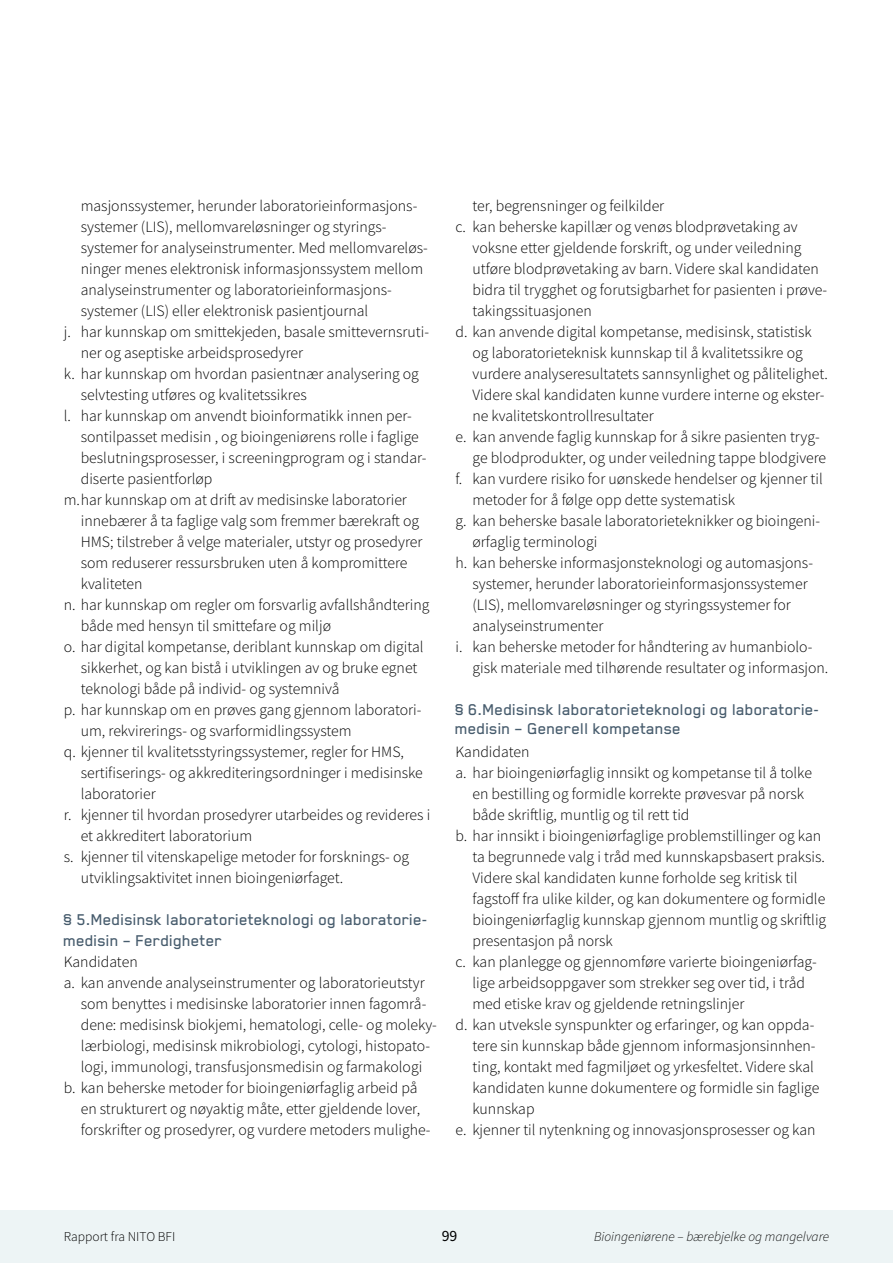
<style>
.page{position:relative;width:893px;height:1263px;background:#fff}
.page>*{position:absolute;margin:0;border:0;box-sizing:border-box;transform-origin:0 0}
.Overskrift_3{font:500 18px/21px "Blender";color:#475c6d}
.Lister_med_innrykk_i{font:300 15.75px/21px "Source Sans Pro";color:#000}
.Brødtekst{font:300 15.75px "Source Sans Pro";color:#000}
.t1{font:15.75px "Source Sans Pro";color:#000}
.t2{font:italic 300 13.5px "Source Sans Pro";color:#000}
.t3{font:300 13.5px "Source Sans Pro";color:#000}
</style>
<div class="page">
<div style="left:0;top:1211px;width:893px;height:52px;background:#edf4f5"></div>
<p class="Lister_med_innrykk_i" style="left:81px;top:195px;width:349px">masjonssystemer, herunder laboratorieinformasjons&shy;systemer (LIS), mellomvareløsninger og styrings&shy;systemer for analyseinstrumenter. Med mellomvareløs&shy;ninger menes elektronisk informasjonssystem mellom analyseinstrumenter og laboratorieinformasjons&shy;systemer (LIS) eller elektronisk pasientjournal</p>
<p class="Lister_med_innrykk_i" style="left:81px;top:321px;width:350px;text-indent:-17px">j. har kunnskap om smittekjeden, basale smittevernsruti&shy;ner og aseptiske arbeidsprosedyrer</p>
<p class="Lister_med_innrykk_i" style="left:81px;top:363px;width:340px;text-indent:-17px">k. har kunnskap om hvordan pasientnær analysering og selvtesting utføres og kvalitetssikres</p>
<p class="Lister_med_innrykk_i" style="left:81px;top:405px;width:347px;text-indent:-17px">l. har kunnskap om anvendt bioinformatikk innen per&shy;sontilpasset medisin , og bioingeniørens rolle i faglige beslutningsprosesser, i screeningprogram og i standar&shy;diserte pasientforløp</p>
<p class="Lister_med_innrykk_i" style="left:81px;top:489px;width:343px;text-indent:-17px">m.har kunnskap om at drift av medisinske laboratorier innebærer å ta faglige valg som fremmer bærekraft og HMS; tilstreber å velge materialer, utstyr og prosedyrer som reduserer ressursbruken uten å kompromittere kvaliteten</p>
<p class="Lister_med_innrykk_i" style="left:81px;top:594px;width:350px;text-indent:-17px">n. har kunnskap om regler om forsvarlig avfallshåndtering både med hensyn til smittefare og miljø</p>
<p class="Lister_med_innrykk_i" style="left:81px;top:636px;width:344px;text-indent:-17px">o. har digital kompetanse, deriblant kunnskap om digital sikkerhet, og kan bistå i utviklingen av og bruke egnet teknologi både på individ- og systemnivå</p>
<p class="Lister_med_innrykk_i" style="left:81px;top:699px;width:342px;text-indent:-17px">p. har kunnskap om en prøves gang gjennom laboratori&shy;um, rekvirerings- og svarformidlingssystem</p>
<p class="Lister_med_innrykk_i" style="left:81px;top:741px;width:344px;text-indent:-17px">q. kjenner til kvalitetsstyringssystemer, regler for HMS, sertifiserings- og akkrediteringsordninger i medisinske laboratorier</p>
<p class="Lister_med_innrykk_i" style="left:81px;top:804px;width:351px;text-indent:-17px">r. kjenner til hvordan prosedyrer utarbeides og revideres i et akkreditert laboratorium</p>
<p class="Lister_med_innrykk_i" style="left:81px;top:846px;width:330px;text-indent:-17px">s. kjenner til vitenskapelige metoder for forsknings- og utviklingsaktivitet innen bioingeniørfaget.</p>
<p class="Overskrift_3" style="left:64px;top:908px;width:366px">§ 5.Medisinsk laboratorieteknologi og laboratorie&shy;medisin – Ferdigheter</p>
<p class="Brødtekst" style="left:64px;top:952px;width:75px">Kandidaten</p>
<p class="Lister_med_innrykk_i" style="left:81px;top:972px;width:358px;text-indent:-17px">a. kan anvende analyseinstrumenter og laboratorieutstyr som benyttes i medisinske laboratorier innen fagområ&shy;dene: medisinsk biokjemi, hematologi, celle- og moleky&shy;lærbiologi, medisinsk mikrobiologi, cytologi, histopato&shy;logi, immunologi, transfusjonsmedisin og farmakologi</p>
<p class="Lister_med_innrykk_i" style="left:81px;top:1077px;width:351px;text-indent:-17px">b. kan beherske metoder for bioingeniørfaglig arbeid på en strukturert og nøyaktig måte, etter gjeldende lover, forskrifter og prosedyrer, og vurdere metoders mulighe-</p>
<p class="Lister_med_innrykk_i" style="left:472px;top:195px;width:193px">ter, begrensninger og feilkilder</p>
<p class="Lister_med_innrykk_i" style="left:472px;top:216px;width:356px;text-indent:-17px">c. kan beherske kapillær og venøs blodprøvetaking av voksne etter gjeldende forskrift, og under veiledning utføre blodprøvetaking av barn. Videre skal kandidaten bidra til trygghet og forutsigbarhet for pasienten i prøve&shy;takingssituasjonen</p>
<p class="Lister_med_innrykk_i" style="left:472px;top:321px;width:357px;text-indent:-17px">d. kan anvende digital kompetanse, medisinsk, statistisk og laboratorieteknisk kunnskap til å kvalitetssikre og vurdere analyseresultatets sannsynlighet og pålitelighet.<br>Videre skal kandidaten kunne vurdere interne og ekster&shy;ne kvalitetskontrollresultater</p>
<p class="Lister_med_innrykk_i" style="left:472px;top:426px;width:355px;text-indent:-17px">e. kan anvende faglig kunnskap for å sikre pasienten tryg&shy;ge blodprodukter, og under veiledning tappe blodgivere</p>
<p class="Lister_med_innrykk_i" style="left:472px;top:468px;width:352px;text-indent:-17px">f. kan vurdere risiko for uønskede hendelser og kjenner til metoder for å følge opp dette systematisk</p>
<p class="Lister_med_innrykk_i" style="left:472px;top:510px;width:349px;text-indent:-17px">g. kan beherske basale laboratorieteknikker og bioingeni&shy;ørfaglig terminologi</p>
<p class="Lister_med_innrykk_i" style="left:472px;top:552px;width:342px;text-indent:-17px">h. kan beherske informasjonsteknologi og automasjons&shy;systemer, herunder laboratorieinformasjonssystemer (LIS), mellomvareløsninger og styringssystemer for analyseinstrumenter</p>
<p class="Lister_med_innrykk_i" style="left:472px;top:636px;width:357px;text-indent:-17px">i. kan beherske metoder for håndtering av humanbiolo&shy;gisk materiale med tilhørende resultater og informasjon.</p>
<p class="Overskrift_3" style="left:455px;top:699px;width:366px;line-height:19.5px">§ 6.Medisinsk laboratorieteknologi og laboratorie&shy;medisin – Generell kompetanse</p>
<p class="Brødtekst" style="left:455px;top:742px;width:75px">Kandidaten</p>
<p class="Lister_med_innrykk_i" style="left:472px;top:762px;width:341px;text-indent:-17px">a. har bioingeniørfaglig innsikt og kompetanse til å tolke en bestilling og formidle korrekte prøvesvar på norsk både skriftlig, muntlig og til rett tid</p>
<p class="Lister_med_innrykk_i" style="left:472px;top:825px;width:355px;text-indent:-17px">b. har innsikt i bioingeniørfaglige problemstillinger og kan ta begrunnede valg i tråd med kunnskapsbasert praksis.<br>Videre skal kandidaten kunne forholde seg kritisk til fagstoff fra ulike kilder, og kan dokumentere og formidle bioingeniørfaglig kunnskap gjennom muntlig og skriftlig presentasjon på norsk</p>
<p class="Lister_med_innrykk_i" style="left:472px;top:951px;width:346px;text-indent:-17px">c. kan planlegge og gjennomføre varierte bioingeniørfag&shy;lige arbeidsoppgaver som strekker seg over tid, i tråd med etiske krav og gjeldende retningslinjer</p>
<p class="Lister_med_innrykk_i" style="left:472px;top:1014px;width:348px;text-indent:-17px">d. kan utveksle synspunkter og erfaringer, og kan oppda&shy;tere sin kunnskap både gjennom informasjonsinnhen&shy;ting, kontakt med fagmiljøet og yrkesfeltet. Videre skal kandidaten kunne dokumentere og formidle sin faglige kunnskap</p>
<p class="Lister_med_innrykk_i" style="left:455px;top:1119px;width:362px">e. kjenner til nytenkning og innovasjonsprosesser og kan</p>
<p class="t3" style="left:64px;top:1228px;width:113px">Rapport fra NITO BFI</p>
<p class="t1" style="left:442px;top:1225px;width:17px">99</p>
<p class="t2" style="left:594px;top:1227px;width:237px">Bioingeniørene – bærebjelke og mangelvare</p>
</div>
